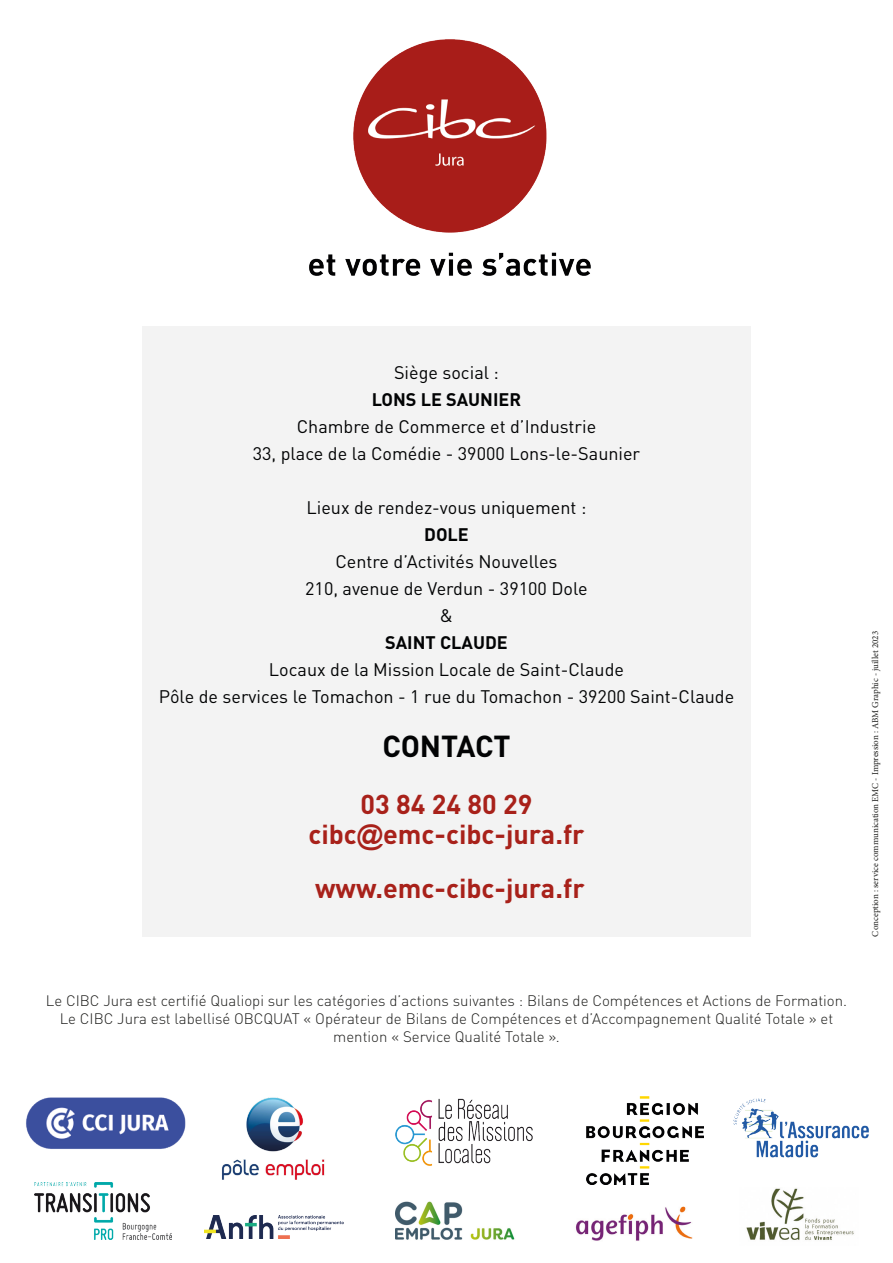
<style>
.page{position:relative;width:893px;height:1263px;background:#fff}
.page>*{position:absolute;margin:0;border:0;box-sizing:border-box;transform-origin:0 0}
.t1{font:700 30px "DIN Pro";letter-spacing:-.01em;color:#020304}
.t2{font:700 27px "DIN Pro";color:#a8211a}
.t3{font:18px "DIN Pro";color:#020304}
.t4{font:700 18px "DIN Pro";color:#020304}
.t5{font:300 15px "DIN Pro";color:#1d1d1b}
.t6{font:9px "Minion Pro";color:#1d1d1b}
.s1{font-family:"Arial"}
</style>
<div class="page">
<div style="left:142px;top:326px;width:608px;height:610px;background:#f3f3f3"></div>
<img style="left:575px;top:1206px;width:118px;height:35px">
<img style="left:222px;top:1097px;width:103px;height:83px">
<img style="left:26px;top:1097px;width:160px;height:52px">
<img style="left:746px;top:1188px;width:108px;height:52px">
<img style="left:733px;top:1098px;width:136px;height:60px">
<img style="left:204px;top:1215px;width:140px;height:23px">
<img style="left:395px;top:1201px;width:120px;height:39px">
<img style="left:395px;top:1098px;width:138px;height:68px">
<img style="left:34px;top:1182px;width:138px;height:57px">
<img style="left:587px;top:1096px;width:117px;height:89px">
<img style="left:309px;top:39px;width:282px;height:237px">
<p class="t3" style="left:394px;top:358px;width:106px">Siège social :</p>
<p class="t4" style="left:372px;top:384px;width:151px">LONS LE SAUNIER</p>
<p class="t3" style="left:297px;top:412px;width:301px">Chambre de Commerce et d’Industrie</p>
<p class="t3" style="left:253px;top:439px;width:389px">33, place de la Comédie - 39000 Lons-le-Saunier</p>
<p class="t3" style="left:307px;top:493px;width:281px">Lieux de rendez-vous uniquement :</p>
<p class="t4" style="left:424px;top:519px;width:46px">DOLE</p>
<p class="t3" style="left:335px;top:547px;width:224px">Centre d’Activités Nouvelles</p>
<p class="t3" style="left:305px;top:574px;width:284px">210, avenue de Verdun - 39100 Dole</p>
<p class="t3" style="left:440px;top:601px;width:15px">&amp;</p>
<p class="t4" style="left:385px;top:627px;width:124px">SAINT CLAUDE</p>
<p class="t3" style="left:269px;top:655px;width:357px">Locaux de la Mission Locale de Saint-Claude</p>
<p class="t3" style="left:159px;top:682px;width:577px">Pôle de services le Tomachon - 1 rue du Tomachon - 39200 Saint-Claude</p>
<p class="t1" style="left:382px;top:721px;width:130px">CONTACT</p>
<p class="t2" style="left:361px;top:782px;width:173px">03 84 24 80 29</p>
<p class="t2" style="left:308px;top:812px;width:278px">cibc<span class="s1">@</span>emc-cibc-jura.fr</p>
<p class="t2" style="left:315px;top:866px;width:271px">www.emc-cibc-jura.fr</p>
<p class="t5" style="left:46px;top:988px;width:803px">Le CIBC Jura est certifié Qualiopi sur les catégories d’actions suivantes : Bilans de Compétences et Actions de Formation.</p>
<p class="t5" style="left:60px;top:1006px;width:775px">Le CIBC Jura est labellisé OBCQUAT « Opérateur de Bilans de Compétences et d’Accompagnement Qualité Totale » et</p>
<p class="t5" style="left:333px;top:1024px;width:228px">mention « Service Qualité Totale ».</p>
<p class="t6" style="left:869px;top:936px;width:307px;rotate:-90deg">Conception : service communication EMC - Impression : ABM Graphic - juillet 2023</p>
</div>
